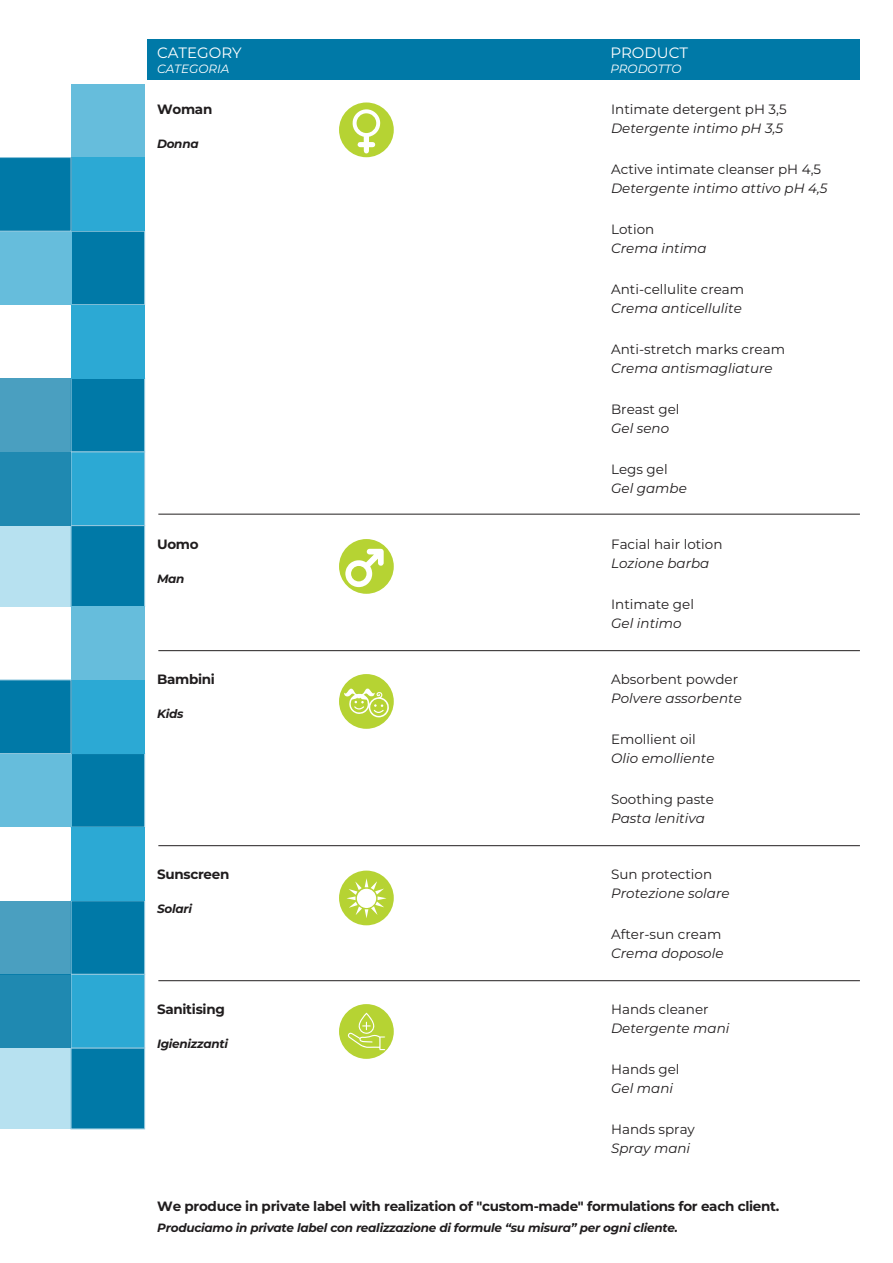
<style>
.page{position:relative;width:893px;height:1263px;background:#fff}
.page>*{position:absolute;margin:0;border:0;box-sizing:border-box;transform-origin:0 0}
.t1{font:15px "Montserrat";color:#fff}
.t2{font:italic 13.5px "Montserrat";color:#201d1e}
.t3{font:13.5px "Montserrat";color:#201d1e}
.t4{font:700 13.5px "Montserrat";letter-spacing:-.02em;color:#201d1e}
.t5{font:italic 700 12px "Montserrat";letter-spacing:-.02em;color:#201d1e}
.t6{font:italic 12px "Montserrat";color:#fff}
</style>
<div class="page">
<div style="left:71px;top:525px;width:74px;height:82px;background:#0079a7;border:1px solid #94c8de"></div>
<div style="left:0;top:525px;width:71px;height:81px;background:#b7e1f0"></div>
<div style="left:71px;top:231px;width:74px;height:74px;background:#0079a7;border:1px solid #94c8de"></div>
<div style="left:0;top:231px;width:71px;height:74px;background:#66bddc"></div>
<div style="left:71px;top:378px;width:74px;height:74px;background:#0079a7;border:1px solid #94c8de"></div>
<div style="left:0;top:378px;width:71px;height:74px;background:#4a9fc0"></div>
<div style="left:71px;top:84px;width:74px;height:74px;background:#66bddc"></div>
<div style="left:71px;top:452px;width:74px;height:74px;background:#2ca9d4;border:1px solid #94c8de"></div>
<div style="left:0;top:452px;width:71px;height:73px;background:#1f89b1"></div>
<div style="left:71px;top:158px;width:74px;height:73px;background:#2ca9d4"></div>
<div style="left:0;top:157px;width:71px;height:74px;background:#0079a7"></div>
<div style="left:71px;top:305px;width:74px;height:73px;background:#2ca9d4"></div>
<div style="left:71px;top:1048px;width:74px;height:81px;background:#0079a7;border:1px solid #94c8de"></div>
<div style="left:0;top:1048px;width:71px;height:81px;background:#b7e1f0"></div>
<div style="left:71px;top:753px;width:74px;height:74px;background:#0079a7;border:1px solid #94c8de"></div>
<div style="left:0;top:753px;width:71px;height:74px;background:#66bddc"></div>
<div style="left:71px;top:900px;width:74px;height:74px;background:#0079a7"></div>
<div style="left:0;top:901px;width:71px;height:73px;background:#4a9fc0"></div>
<div style="left:71px;top:606px;width:74px;height:74px;background:#66bddc"></div>
<div style="left:71px;top:974px;width:74px;height:74px;background:#2ca9d4;border:1px solid #94c8de"></div>
<div style="left:0;top:974px;width:71px;height:74px;background:#1f89b1"></div>
<div style="left:71px;top:680px;width:74px;height:73px;background:#2ca9d4"></div>
<div style="left:0;top:680px;width:71px;height:74px;background:#0079a7"></div>
<div style="left:71px;top:827px;width:74px;height:74px;background:#2ca9d4"></div>
<div style="left:147px;top:39px;width:713px;height:40px;background:#0079a7"></div>
<div style="left:339px;top:102px;width:55px;height:55px;background:#b6d333;border-radius:50%"></div>
<svg style="left:352px;top:109px;width:29px;height:44px"></svg>
<div style="left:339px;top:539px;width:55px;height:55px;background:#b6d333;border-radius:50%"></div>
<svg style="left:345px;top:549px;width:39px;height:38px"></svg>
<div style="left:339px;top:674px;width:55px;height:55px;background:#b6d333;border-radius:50%"></div>
<svg style="left:344px;top:688px;width:45px;height:29px"></svg>
<div style="left:339px;top:870px;width:55px;height:55px;background:#b6d333;border-radius:50%"></div>
<svg style="left:347px;top:878px;width:39px;height:40px"></svg>
<div style="left:339px;top:1004px;width:55px;height:55px;background:#b6d333;border-radius:50%"></div>
<svg style="left:348px;top:1013px;width:37px;height:37px"></svg>
<hr style="left:158px;top:514px;width:702px;height:1px;background:#231f20">
<hr style="left:158px;top:650px;width:702px;height:1px;background:#231f20">
<hr style="left:158px;top:845px;width:702px;height:1px;background:#231f20">
<hr style="left:158px;top:980px;width:702px;height:1px;background:#231f20">
<p class="t1" style="left:157px;top:42px;width:86px">CATEGORY</p>
<p class="t6" style="left:157px;top:61px;width:74px">CATEGORIA</p>
<p class="t1" style="left:610px;top:42px;width:79px">PRODUCT</p>
<p class="t6" style="left:610px;top:61px;width:73px">PRODOTTO</p>
<p class="t4" style="left:157px;top:99px;width:57px">Woman</p>
<p class="t3" style="left:611px;top:100px;width:177px">Intimate detergent pH 3,5</p>
<p class="t2" style="left:611px;top:119px;width:174px">Detergente intimo pH 3,5</p>
<p class="t5" style="left:157px;top:135px;width:43px">Donna</p>
<p class="t3" style="left:611px;top:160px;width:212px">Active intimate cleanser pH 4,5</p>
<p class="t2" style="left:611px;top:179px;width:218px">Detergente intimo attivo pH 4,5</p>
<p class="t3" style="left:611px;top:220px;width:45px">Lotion</p>
<p class="t2" style="left:611px;top:239px;width:97px">Crema intima</p>
<p class="t3" style="left:611px;top:280px;width:135px">Anti-cellulite cream</p>
<p class="t2" style="left:611px;top:299px;width:132px">Crema anticellulite</p>
<p class="t3" style="left:611px;top:340px;width:175px">Anti-stretch marks cream</p>
<p class="t2" style="left:611px;top:359px;width:163px">Crema antismagliature</p>
<p class="t3" style="left:611px;top:400px;width:70px">Breast gel</p>
<p class="t2" style="left:611px;top:419px;width:60px">Gel seno</p>
<p class="t3" style="left:611px;top:460px;width:58px">Legs gel</p>
<p class="t2" style="left:611px;top:479px;width:77px">Gel gambe</p>
<p class="t4" style="left:157px;top:534px;width:43px">Uomo</p>
<p class="t5" style="left:157px;top:570px;width:29px">Man</p>
<p class="t3" style="left:611px;top:535px;width:113px">Facial hair lotion</p>
<p class="t2" style="left:611px;top:554px;width:100px">Lozione barba</p>
<p class="t3" style="left:611px;top:595px;width:84px">Intimate gel</p>
<p class="t2" style="left:611px;top:614px;width:72px">Gel intimo</p>
<p class="t4" style="left:157px;top:669px;width:59px">Bambini</p>
<p class="t5" style="left:157px;top:705px;width:28px">Kids</p>
<p class="t3" style="left:611px;top:670px;width:128px">Absorbent powder</p>
<p class="t2" style="left:611px;top:689px;width:132px">Polvere assorbente</p>
<p class="t3" style="left:611px;top:730px;width:86px">Emollient oil</p>
<p class="t2" style="left:611px;top:749px;width:105px">Olio emolliente</p>
<p class="t3" style="left:611px;top:790px;width:104px">Soothing paste</p>
<p class="t2" style="left:611px;top:809px;width:95px">Pasta lenitiva</p>
<p class="t4" style="left:157px;top:864px;width:74px">Sunscreen</p>
<p class="t5" style="left:157px;top:900px;width:36px">Solari</p>
<p class="t3" style="left:611px;top:865px;width:103px">Sun protection</p>
<p class="t2" style="left:611px;top:884px;width:120px">Protezione solare</p>
<p class="t3" style="left:611px;top:925px;width:112px">After-sun cream</p>
<p class="t2" style="left:611px;top:944px;width:114px">Crema doposole</p>
<p class="t4" style="left:157px;top:999px;width:69px">Sanitising</p>
<p class="t5" style="left:157px;top:1035px;width:73px">Igienizzanti</p>
<p class="t3" style="left:611px;top:1000px;width:99px">Hands cleaner</p>
<p class="t2" style="left:611px;top:1019px;width:120px">Detergente mani</p>
<p class="t3" style="left:611px;top:1060px;width:70px">Hands gel</p>
<p class="t2" style="left:611px;top:1079px;width:64px">Gel mani</p>
<p class="t3" style="left:611px;top:1120px;width:85px">Hands spray</p>
<p class="t2" style="left:611px;top:1139px;width:81px">Spray mani</p>
<p class="t4" style="left:157px;top:1197px;width:624px">We produce in private label with realization of "custom-made" formulations for each client.</p>
<p class="t5" style="left:157px;top:1219px;width:522px">Produciamo in private label con realizzazione di formule “su misura” per ogni cliente.</p>
</div>
